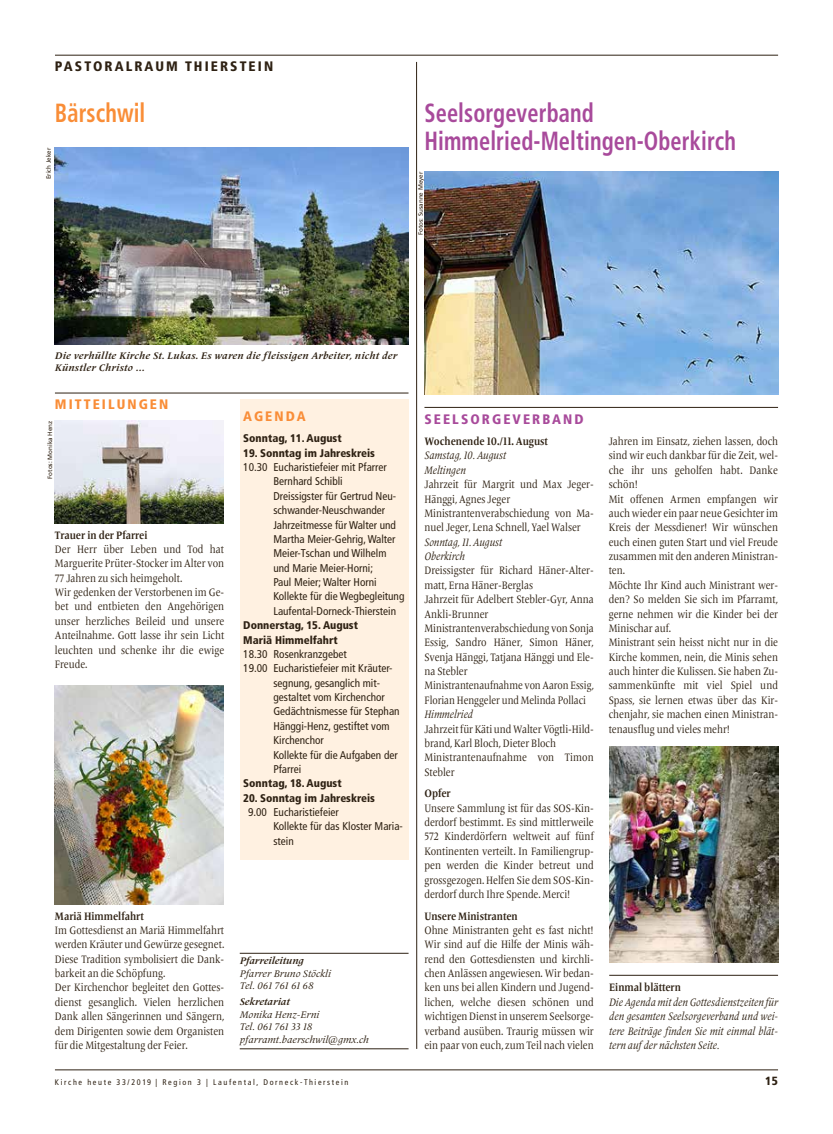
<style>
.page{position:relative;width:833px;height:1134px;background:#fff}
.page>*{position:absolute;margin:0;border:0;box-sizing:border-box;transform-origin:0 0}
.t1{font:700 condensed 26.25px/28.8px "Frutiger";letter-spacing:.005em;color:#a84a9b;scale:.85 1}
.t2{font:700 condensed 26.25px "Frutiger";letter-spacing:.005em;color:#f98d37;scale:.85 1}
.t3{font:900 condensed 13.75px "Frutiger";letter-spacing:.15em;color:#2e2113}
.t4{font:900 condensed 13.75px "Frutiger";letter-spacing:.15em;color:#f98d37}
.t5{font:900 condensed 13.75px "Frutiger";letter-spacing:.15em;color:#a84a9b}
.t6{font:900 condensed 11.88px "Frutiger";color:#2e2113}
.t7{font:11.25px/14.4px "Frutiger Serif LT Pro";color:#2e2113;scale:.85 1}
.t8{font:condensed 11.25px/14.4px "Frutiger";color:#2e2113}
.t9{font:italic 11.25px/14.4px "Frutiger Serif LT Pro";color:#2e2113;scale:.85 1}
.t10{font:700 11.25px "Frutiger Serif LT Pro";color:#2e2113;scale:.85 1}
.t11{font:900 condensed 11.12px/14.4px "Frutiger";color:#2e2113}
.t12{font:italic 10px/12.5px "Frutiger Serif LT Pro";color:#2e2113}
.t13{font:italic 700 10px/12.5px "Frutiger Serif LT Pro";letter-spacing:.025em;color:#2e2113}
.t14{font:italic 700 10px "Frutiger Serif LT Pro";color:#2e2113}
.t15{font:condensed 8.12px "Frutiger";letter-spacing:.2em;color:#2e2113}
.t16{font:6.25px "Frutiger";color:#2e2113}
</style>
<div class="page">
<hr style="left:55px;top:1070px;width:723px;height:1px;background:#2e2113">
<hr style="left:55px;top:55px;width:723px;height:1px;background:#2e2113">
<hr style="left:424px;top:407px;width:354px;height:1px;background:#2e2113">
<img style="left:424px;top:172px;width:354px;height:223px">
<hr style="left:609px;top:975px;width:169px;height:1px;background:#2e2113">
<hr style="left:55px;top:393px;width:353px;height:1px;background:#2e2113">
<img style="left:55px;top:421px;width:169px;height:103px">
<img style="left:55px;top:685px;width:169px;height:220px">
<hr style="left:240px;top:953px;width:168px;height:1px;background:#2e2113">
<hr style="left:240px;top:1048px;width:168px;height:1px;background:#2e2113">
<div style="left:240px;top:399px;width:168px;height:460px;background:#fff1e1"></div>
<img style="left:55px;top:148px;width:353px;height:196px">
<hr style="left:416px;top:62px;width:1px;height:987px;background:#2e2113">
<img style="left:609px;top:747px;width:169px;height:216px">
<p class="t3" style="left:55px;top:58px;width:220px">PASTORALRAUM THIERSTEIN</p>
<h1 class="t2" style="left:55px;top:97px;width:108px">Bärschwil</h1>
<p class="t16" style="left:45px;top:179px;width:33px;rotate:-90deg">Erich Jeker</p>
<h1 class="t1" style="left:424px;top:98px;width:368px">Seelsorgeverband<br>Himmelried-Meltingen-Oberkirch</h1>
<p class="t16" style="left:417px;top:235px;width:65px;rotate:-90deg">Fotos: Susanne Meyer</p>
<p class="t13" style="left:55px;top:349px;width:344px">Die verhüllte Kirche St. Lukas. Es waren die fleissigen Arbeiter, nicht der<br>Künstler Christo …</p>
<p class="t4" style="left:55px;top:396px;width:115px">MITTEILUNGEN</p>
<p class="t16" style="left:46px;top:479px;width:59px;rotate:-90deg">Fotos: Monika Henz</p>
<p class="t10" style="left:55px;top:528px;width:110px">Trauer in der Pfarrei</p>
<p class="t7" style="left:55px;top:542px;width:201px">Der Herr über Leben und Tod hat<br>Marguerite Prüter-Stocker im Alter von<br>77 Jahren zu sich heimgeholt.<br>Wir gedenken der Verstorbenen im Ge&shy;bet und entbieten den Angehörigen unser herzliches Beileid und unsere<br>Anteilnahme. Gott lasse ihr sein Licht leuchten und schenke ihr die ewige<br>Freude.</p>
<p class="t4" style="left:243px;top:408px;width:64px">AGENDA</p>
<p class="t11" style="left:243px;top:431px;width:100px">Sonntag, 11. August</p>
<p class="t11" style="left:243px;top:446px;width:133px">19. Sonntag im Jahreskreis</p>
<p class="t8" style="left:273px;top:460px;width:132px;text-indent:-30px">10.30 Eucharistiefeier mit Pfarrer<br>Bernhard Schibli<br>Dreissigster für Gertrud Neu&shy;schwander-Neuschwander<br>Jahrzeitmesse für Walter und<br>Martha Meier-Gehrig,Walter<br>Meier-Tschan und Wilhelm und Marie Meier-Horni;<br>Paul Meier;Walter Horni<br>Kollekte für die Wegbegleitung<br>Laufental-Dorneck-Thierstein</p>
<p class="t11" style="left:243px;top:618px;width:116px">Donnerstag, 15. August<br>Mariä Himmelfahrt</p>
<p class="t8" style="left:243px;top:647px;width:105px">18.30 Rosenkranzgebet</p>
<p class="t8" style="left:243px;top:661px;width:151px">19.00 Eucharistiefeier mit Kräuter-</p>
<p class="t8" style="left:273px;top:676px;width:108px">segnung,gesanglich mit-</p>
<p class="t8" style="left:273px;top:690px;width:113px">gestaltet vom Kirchenchor</p>
<p class="t8" style="left:273px;top:704px;width:128px">Gedächtnismesse für Stephan</p>
<p class="t8" style="left:273px;top:719px;width:118px">Hänggi-Henz,gestiftet vom</p>
<p class="t8" style="left:273px;top:733px;width:52px">Kirchenchor</p>
<p class="t8" style="left:273px;top:748px;width:126px">Kollekte für die Aufgaben der</p>
<p class="t8" style="left:273px;top:762px;width:29px">Pfarrei</p>
<p class="t11" style="left:243px;top:776px;width:100px">Sonntag, 18. August</p>
<p class="t11" style="left:243px;top:791px;width:133px">20. Sonntag im Jahreskreis</p>
<p class="t8" style="left:273px;top:805px;width:131px;text-indent:-25px">9.00 Eucharistiefeier<br>Kollekte für das Kloster Maria&shy;stein</p>
<p class="t10" style="left:55px;top:909px;width:106px">Mariä Himmelfahrt</p>
<p class="t7" style="left:55px;top:923px;width:201px">Im Gottesdienst an Mariä Himmelfahrt werden Kräuter und Gewürze gesegnet.<br>Diese Tradition symbolisiert die Dank&shy;barkeit an die Schöpfung.<br>Der Kirchenchor begleitet den Gottes&shy;dienst gesanglich. Vielen herzlichen Dank allen Sängerinnen und Sängern, dem Dirigenten sowie dem Organisten für die Mitgestaltung der Feier.</p>
<p class="t14" style="left:240px;top:954px;width:66px">Pfarreileitung</p>
<p class="t12" style="left:240px;top:967px;width:93px">Pfarrer Bruno Stöckli<br>Tel. 061 761 61 68</p>
<p class="t14" style="left:240px;top:996px;width:52px">Sekretariat</p>
<p class="t12" style="left:240px;top:1008px;width:131px">Monika Henz-Erni<br>Tel. 061 761 33 18 pfarramt.baerschwil@gmx.ch</p>
<p class="t5" style="left:424px;top:410px;width:161px">SEELSORGEVERBAND</p>
<p class="t10" style="left:424px;top:435px;width:147px">Wochenende 10./11. August</p>
<p class="t9" style="left:424px;top:448px;width:98px">Samstag, 10. August<br>Meltingen</p>
<p class="t7" style="left:424px;top:477px;width:201px">Jahrzeit für Margrit und Max Jeger-<br>Hänggi, Agnes Jeger<br>Ministrantenverabschiedung von Ma&shy;nuel Jeger, Lena Schnell, Yael Walser</p>
<p class="t9" style="left:424px;top:535px;width:93px">Sonntag, 11. August<br>Oberkirch</p>
<p class="t7" style="left:424px;top:564px;width:201px">Dreissigster für Richard Häner-Alter&shy;matt, Erna Häner-Berglas<br>Jahrzeit für Adelbert Stebler-Gyr, Anna<br>Ankli-Brunner<br>Ministrantenverabschiedung von Sonja<br>Essig, Sandro Häner, Simon Häner,<br>Svenja Hänggi, Tatjana Hänggi und Ele&shy;na Stebler<br>Ministrantenaufnahme von Aaron Essig,<br>Florian Henggeler und Melinda Pollaci</p>
<p class="t9" style="left:424px;top:707px;width:59px">Himmelried</p>
<p class="t7" style="left:424px;top:722px;width:201px">Jahrzeit für Käti und Walter Vögtli-Hild&shy;brand, Karl Bloch, Dieter Bloch<br>Ministrantenaufnahme von Timon<br>Stebler</p>
<p class="t10" style="left:424px;top:787px;width:33px">Opfer</p>
<p class="t7" style="left:424px;top:801px;width:201px;text-align:justify">Unsere Sammlung ist für das SOS-Kin&shy;derdorf bestimmt. Es sind mittlerweile 572 Kinderdörfern weltweit auf fünf Kontinenten verteilt. In Familiengrup&shy;pen werden die Kinder betreut und grossgezogen. Helfen Sie dem SOS-Kin&shy;derdorf durch Ihre Spende. Merci!</p>
<p class="t10" style="left:424px;top:909px;width:111px">Unsere Ministranten</p>
<p class="t7" style="left:424px;top:923px;width:201px;text-align:justify">Ohne Ministranten geht es fast nicht!<br>Wir sind auf die Hilfe der Minis wäh&shy;rend den Gottesdiensten und kirchli&shy;chen Anlässen angewiesen. Wir bedan&shy;ken uns bei allen Kindern und Jugend&shy;lichen, welche diesen schönen und wichtigen Dienst in unserem Seelsorge&shy;verband ausüben. Traurig müssen wir ein paar von euch, zum Teil nach vielen</p>
<p class="t7" style="left:609px;top:434px;width:201px">Jahren im Einsatz, ziehen lassen, doch sind wir euch dankbar für die Zeit, wel&shy;che ihr uns geholfen habt. Danke schön!<br>Mit offenen Armen empfangen wir auch wieder ein paar neue Gesichter im<br>Kreis der Messdiener! Wir wünschen euch einen guten Start und viel Freude zusammen mit den anderen Ministran&shy;ten.<br>Möchte Ihr Kind auch Ministrant wer&shy;den? So melden Sie sich im Pfarramt, gerne nehmen wir die Kinder bei der<br>Minischar auf.<br>Ministrant sein heisst nicht nur in die<br>Kirche kommen, nein, die Minis sehen auch hinter die Kulissen. Sie haben Zu&shy;sammenkünfte mit viel Spiel und<br>Spass, sie lernen etwas über das Kir&shy;chenjahr, sie machen einen Ministran&shy;tenausflug und vieles mehr!</p>
<p class="t10" style="left:609px;top:981px;width:86px">Einmal blättern</p>
<p class="t9" style="left:609px;top:995px;width:200px;text-align:justify">Die Agenda mit den Gottesdienstzeiten für den gesamten Seelsorgeverband und wei&shy;tere Beiträge finden Sie mit einmal blät&shy;tern auf der nächsten Seite.</p>
<p class="t15" style="left:55px;top:1077px;width:295px">Kirche heute 33/2019 | Region 3 | Laufental, Dorneck-Thierstein</p>
<p class="t6" style="left:765px;top:1074px;width:14px">15</p>
</div>
